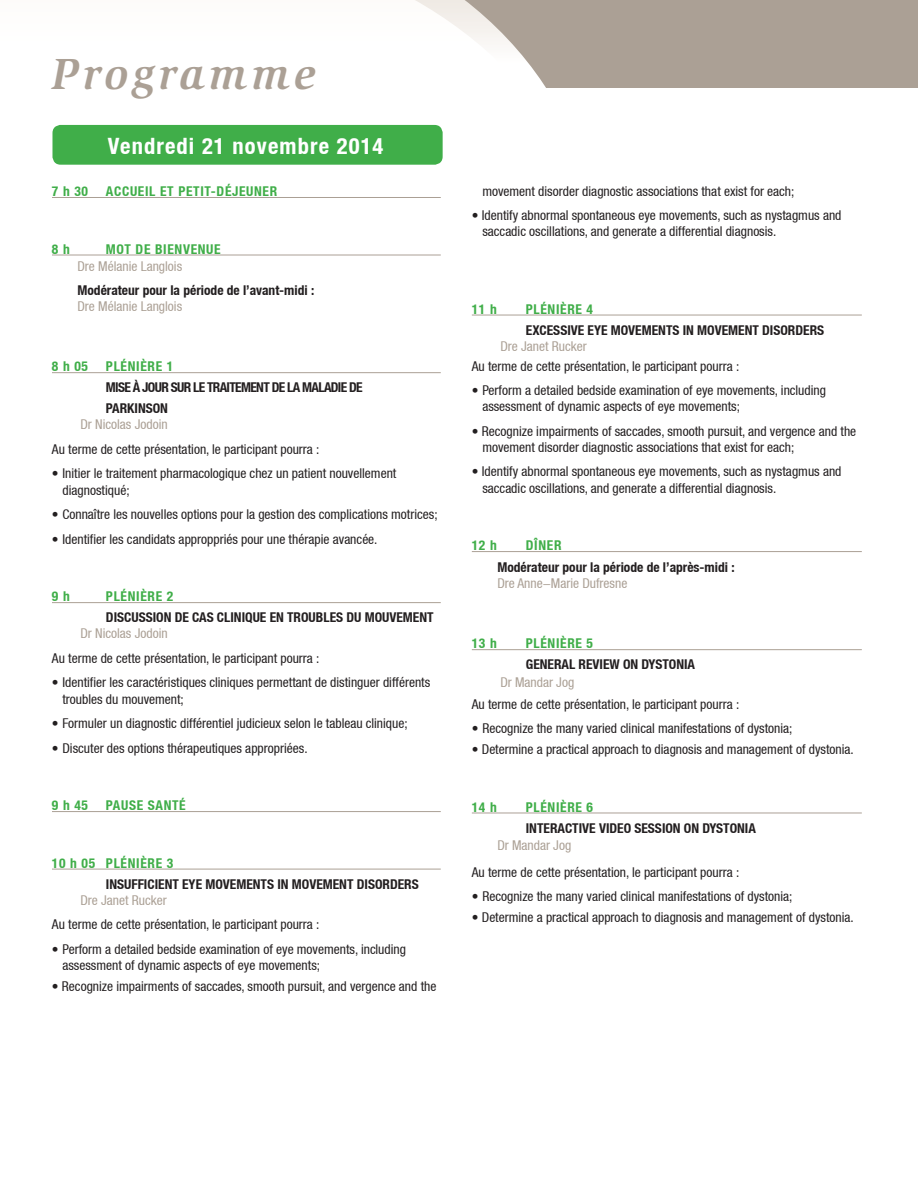
<style>
.page{position:relative;width:918px;height:1188px;background:#fff}
.page>*{position:absolute;margin:0;border:0;box-sizing:border-box;transform-origin:0 0}
.t1{font:italic 700 45px "Slimbach ITC";letter-spacing:.1em;color:#aba095}
.titre-programme-DATE{font:700 condensed 22.5px "Helvetica Neue LT";letter-spacing:.05em;color:#fff}
.texte_HEURE{font:condensed 13.5px/16.2px "Helvetica Neue LT";color:#231f20}
.texte_HEURE-2{font:700 condensed 13.5px/21px "Helvetica Neue LT";color:#231f20}
.texte_courant-progra{font:700 condensed 13.5px/16.2px "Helvetica Neue LT";color:#231f20}
.texte_HEURE-3{font:700 condensed 13.5px "Helvetica Neue LT";letter-spacing:.05em;color:#40ae49}
.texte_HEURE-4{font:condensed 13.5px "Helvetica Neue LT";color:#aba095}
.texte_HEURE-5{font:700 condensed 13.5px/21px "Helvetica Neue LT";letter-spacing:-.05em;color:#231f20}
.texte_courant-progra-2{font:condensed 13.5px "Helvetica Neue LT";color:#aba095}
.s1{font-weight:400;color:#aba095}
.s2{color:#40ae49}
</style>
<div class="page">
<div style="left:0;top:0;width:918px;height:88px;background:#aba095"></div>
<svg style="left:0;top:0;width:546px;height:126px"></svg>
<div style="left:52px;top:125px;width:391px;height:40px;background:#40ae49;border-radius:8px"></div>
<hr style="left:52px;top:197px;width:389px;height:1px;background:#aba095">
<hr style="left:52px;top:255px;width:389px;height:1px;background:#aba095">
<hr style="left:52px;top:372px;width:389px;height:1px;background:#aba095">
<hr style="left:52px;top:602px;width:389px;height:1px;background:#aba095">
<hr style="left:52px;top:811px;width:389px;height:1px;background:#aba095">
<hr style="left:52px;top:869px;width:389px;height:1px;background:#aba095">
<hr style="left:472px;top:315px;width:390px;height:1px;background:#aba095">
<hr style="left:472px;top:551px;width:390px;height:1px;background:#aba095">
<hr style="left:472px;top:649px;width:390px;height:1px;background:#aba095">
<hr style="left:472px;top:813px;width:390px;height:1px;background:#aba095">
<p class="t1" style="left:52px;top:49px;width:265px">Programme</p>
<p class="titre-programme-DATE" style="left:108px;top:133px;width:277px">Vendredi 21 novembre 2014</p>
<p class="texte_HEURE-3" style="left:52px;top:183px;width:38px">7 h 30</p>
<p class="texte_HEURE-3" style="left:106px;top:183px;width:173px">ACCUEIL ET PETIT-DÉJEUNER</p>
<p class="texte_HEURE-3" style="left:52px;top:241px;width:19px">8 h</p>
<p class="texte_HEURE-3" style="left:106px;top:241px;width:116px">MOT DE BIENVENUE</p>
<p class="texte_courant-progra-2" style="left:77px;top:258px;width:106px">Dre Mélanie Langlois</p>
<p class="texte_courant-progra" style="left:77px;top:282px;width:238px">Modérateur pour la période de l’avant-midi :<br><span class="s1">Dre Mélanie Langlois</span></p>
<p class="texte_HEURE-3" style="left:52px;top:358px;width:38px">8 h 05</p>
<p class="texte_HEURE-5" style="left:106px;top:356px;width:258px"><span class="s2">PLÉNIÈRE 1<br></span>MISE À JOUR SUR LE TRAITEMENT DE LA MALADIE DE<br>PARKINSON</p>
<p class="texte_HEURE-4" style="left:80px;top:417px;width:89px">Dr Nicolas Jodoin</p>
<p class="texte_HEURE" style="left:52px;top:441px;width:269px">Au terme de cette présentation, le participant pourra :</p>
<p class="texte_HEURE" style="left:62px;top:466px;width:335px;text-indent:-11px">• Initier le traitement pharmacologique chez un patient nouvellement diagnostiqué;</p>
<p class="texte_HEURE" style="left:52px;top:506px;width:387px">• Connaître les nouvelles options pour la gestion des complications motrices;</p>
<p class="texte_HEURE" style="left:52px;top:531px;width:327px">• Identifier les candidats approppriés pour une thérapie avancée.</p>
<p class="texte_HEURE-3" style="left:52px;top:588px;width:19px">9 h</p>
<p class="texte_HEURE-2" style="left:106px;top:586px;width:329px"><span class="s2">PLÉNIÈRE 2<br></span>DISCUSSION DE CAS CLINIQUE EN TROUBLES DU MOUVEMENT</p>
<p class="texte_HEURE-4" style="left:80px;top:626px;width:89px">Dr Nicolas Jodoin</p>
<p class="texte_HEURE" style="left:52px;top:650px;width:269px">Au terme de cette présentation, le participant pourra :</p>
<p class="texte_HEURE" style="left:62px;top:674px;width:369px;text-indent:-11px">• Identifier les caractéristiques cliniques permettant de distinguer différents troubles du mouvement;</p>
<p class="texte_HEURE" style="left:52px;top:715px;width:357px">• Formuler un diagnostic différentiel judicieux selon le tableau clinique;</p>
<p class="texte_HEURE" style="left:52px;top:740px;width:257px">• Discuter des options thérapeutiques appropriées.</p>
<p class="texte_HEURE-3" style="left:52px;top:797px;width:38px">9 h 45</p>
<p class="texte_HEURE-3" style="left:106px;top:797px;width:81px">PAUSE SANTÉ</p>
<p class="texte_HEURE-2" style="left:106px;top:852px;width:314px;text-indent:-54px"><span class="s2">10 h 05 PLÉNIÈRE 3<br></span>INSUFFICIENT EYE MOVEMENTS IN MOVEMENT DISORDERS</p>
<p class="texte_HEURE-4" style="left:80px;top:892px;width:88px">Dre Janet Rucker</p>
<p class="texte_HEURE" style="left:52px;top:916px;width:269px">Au terme de cette présentation, le participant pourra :</p>
<p class="texte_HEURE" style="left:62px;top:941px;width:345px;text-indent:-11px">• Perform a detailed bedside examination of eye movements, including assessment of dynamic aspects of eye movements;</p>
<p class="texte_HEURE" style="left:52px;top:978px;width:386px">• Recognize impairments of saccades, smooth pursuit, and vergence and the</p>
<p class="texte_HEURE" style="left:482px;top:183px;width:314px">movement disorder diagnostic associations that exist for each;</p>
<p class="texte_HEURE" style="left:482px;top:207px;width:361px;text-indent:-11px">• Identify abnormal spontaneous eye movements, such as nystagmus and saccadic oscillations, and generate a differential diagnosis.</p>
<p class="texte_HEURE-3" style="left:472px;top:301px;width:26px">11 h</p>
<p class="texte_HEURE-2" style="left:526px;top:298px;width:300px"><span class="s2">PLÉNIÈRE 4<br></span>EXCESSIVE EYE MOVEMENTS IN MOVEMENT DISORDERS</p>
<p class="texte_HEURE-4" style="left:500px;top:338px;width:88px">Dre Janet Rucker</p>
<p class="texte_HEURE" style="left:472px;top:358px;width:269px">Au terme de cette présentation, le participant pourra :</p>
<p class="texte_HEURE" style="left:482px;top:382px;width:345px;text-indent:-11px">• Perform a detailed bedside examination of eye movements, including assessment of dynamic aspects of eye movements;</p>
<p class="texte_HEURE" style="left:482px;top:423px;width:375px;text-indent:-11px">• Recognize impairments of saccades, smooth pursuit, and vergence and the movement disorder diagnostic associations that exist for each;</p>
<p class="texte_HEURE" style="left:482px;top:463px;width:361px;text-indent:-11px">• Identify abnormal spontaneous eye movements, such as nystagmus and saccadic oscillations, and generate a differential diagnosis.</p>
<p class="texte_HEURE-3" style="left:472px;top:537px;width:26px">12 h</p>
<p class="texte_HEURE-3" style="left:526px;top:537px;width:37px">DÎNER</p>
<p class="texte_courant-progra" style="left:497px;top:559px;width:239px">Modérateur pour la période de l’après-midi :<br><span class="s1">Dre Anne-Marie Dufresne</span></p>
<p class="texte_HEURE-3" style="left:472px;top:635px;width:26px">13 h</p>
<p class="texte_HEURE-2" style="left:526px;top:633px;width:171px"><span class="s2">PLÉNIÈRE 5<br></span>GENERAL REVIEW ON DYSTONIA</p>
<p class="texte_courant-progra-2" style="left:500px;top:674px;width:75px">Dr Mandar Jog</p>
<p class="texte_HEURE" style="left:472px;top:696px;width:269px">Au terme de cette présentation, le participant pourra :</p>
<p class="texte_HEURE" style="left:472px;top:720px;width:322px">• Recognize the many varied clinical manifestations of dystonia;</p>
<p class="texte_HEURE" style="left:472px;top:741px;width:384px">• Determine a practical approach to diagnosis and management of dystonia.</p>
<p class="texte_HEURE-3" style="left:472px;top:799px;width:26px">14 h</p>
<p class="texte_HEURE-2" style="left:526px;top:796px;width:232px"><span class="s2">PLÉNIÈRE 6<br></span>INTERACTIVE VIDEO SESSION ON DYSTONIA</p>
<p class="texte_courant-progra-2" style="left:497px;top:837px;width:75px">Dr Mandar Jog</p>
<p class="texte_HEURE" style="left:472px;top:864px;width:269px">Au terme de cette présentation, le participant pourra :</p>
<p class="texte_HEURE" style="left:472px;top:888px;width:322px">• Recognize the many varied clinical manifestations of dystonia;</p>
<p class="texte_HEURE" style="left:472px;top:909px;width:384px">• Determine a practical approach to diagnosis and management of dystonia.</p>
</div>
